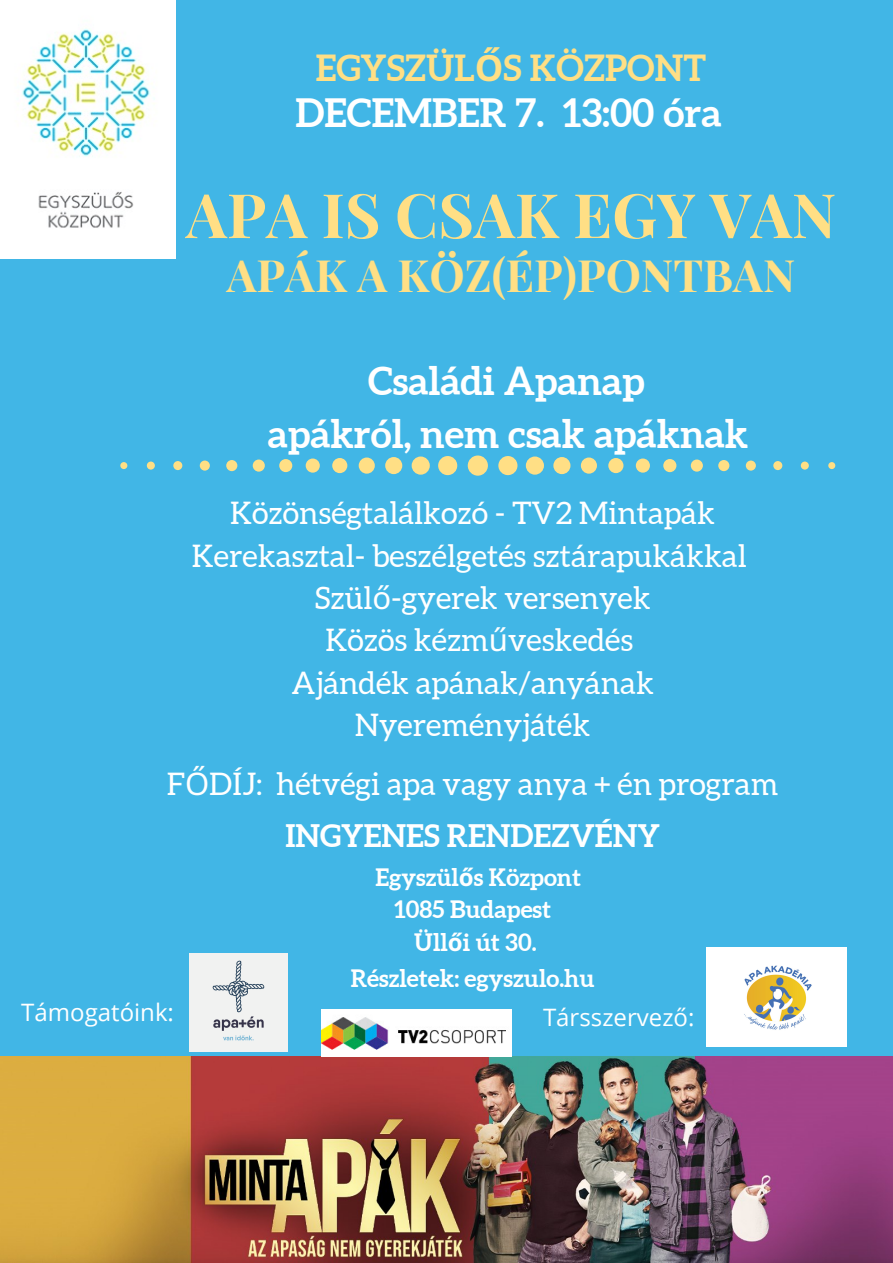
<style>
.page{position:relative;width:893px;height:1263px;background:#41b6e6}
.page>*{position:absolute;margin:0;border:0;box-sizing:border-box;transform-origin:0 0}
.t1{font:700 61.43px "Playfair Display";color:#ffdf85}
.t2{font:700 44.62px "Playfair Display";color:#ffdf85}
.t3{font:700 39.08px "Aleo";color:#fff}
.t4{font:700 38.78px/53.2px "Aleo";color:#fff;text-align:center}
.t5{font:700 36px "Aleo";color:#ffdf85}
.t6{font:31.05px/52.1px "Aleo";color:#fff;text-align:center}
.t7{font:700 24px/32.5px "Aleo";color:#fff;text-align:center}
.t8{font:24px "Open Sans";color:#fff}
.s1{font-family:"Noto Sans"}
.s2{font-weight:700}
</style>
<div class="page">
<img style="left:0;top:1056px;width:893px;height:207px">
<img style="left:321px;top:1009px;width:190px;height:47px">
<img style="left:0;top:0;width:176px;height:258px">
<svg style="left:120px;top:455px;width:715px;height:21px"></svg>
<img style="left:190px;top:954px;width:97px;height:97px">
<img style="left:706px;top:948px;width:140px;height:98px">
<p class="t5" style="left:316px;top:47px;width:392px">EGYSZÜL<span class="s1">Ő</span>S KÖZPONT</p>
<p class="t3" style="left:295px;top:90px;width:428px">DECEMBER 7. 13:00 óra</p>
<h1 class="t1" style="left:186px;top:172px;width:652px">APA IS CSAK EGY VAN</h1>
<h2 class="t2" style="left:227px;top:243px;width:570px">APÁK A KÖZ(ÉP)PONTBAN</h2>
<p class="t4" style="left:268px;top:354px;width:482px">Családi Apanap<br>apákról, nem csak apáknak</p>
<p class="t6" style="left:230px;top:487px;width:486px">Közönségtalálkozó - TV2 Mintapák</p>
<p class="t6" style="left:192px;top:529px;width:556px">Kerekasztal- beszélgetés sztárapukákkal</p>
<p class="t6" style="left:315px;top:572px;width:337px">Szül<span class="s1">ő</span>-gyerek versenyek</p>
<p class="t6" style="left:325px;top:614px;width:309px">Közös kézm<span class="s1">ű</span>veskedés</p>
<p class="t6" style="left:291px;top:656px;width:364px">Ajándék apának/anyának</p>
<p class="t6" style="left:355px;top:699px;width:237px">Nyereményjáték</p>
<p class="t6" style="left:167px;top:757px;width:613px">F<span class="s1">Ő</span>DÍJ: hétvégi apa vagy anya + én program<br><span class="s2">INGYENES RENDEZVÉNY</span></p>
<p class="t7" style="left:375px;top:861px;width:207px">Egyszül<span class="s1">ő</span>s Központ<br>1085 Budapest<br>Üll<span class="s1">ő</span>i út 30.</p>
<p class="t7" style="left:351px;top:961px;width:245px">Részletek: egyszulo.hu</p>
<p class="t8" style="left:21px;top:995px;width:154px">Támogatóink:</p>
<p class="t8" style="left:543px;top:1000px;width:153px">Társszervező:</p>
</div>
